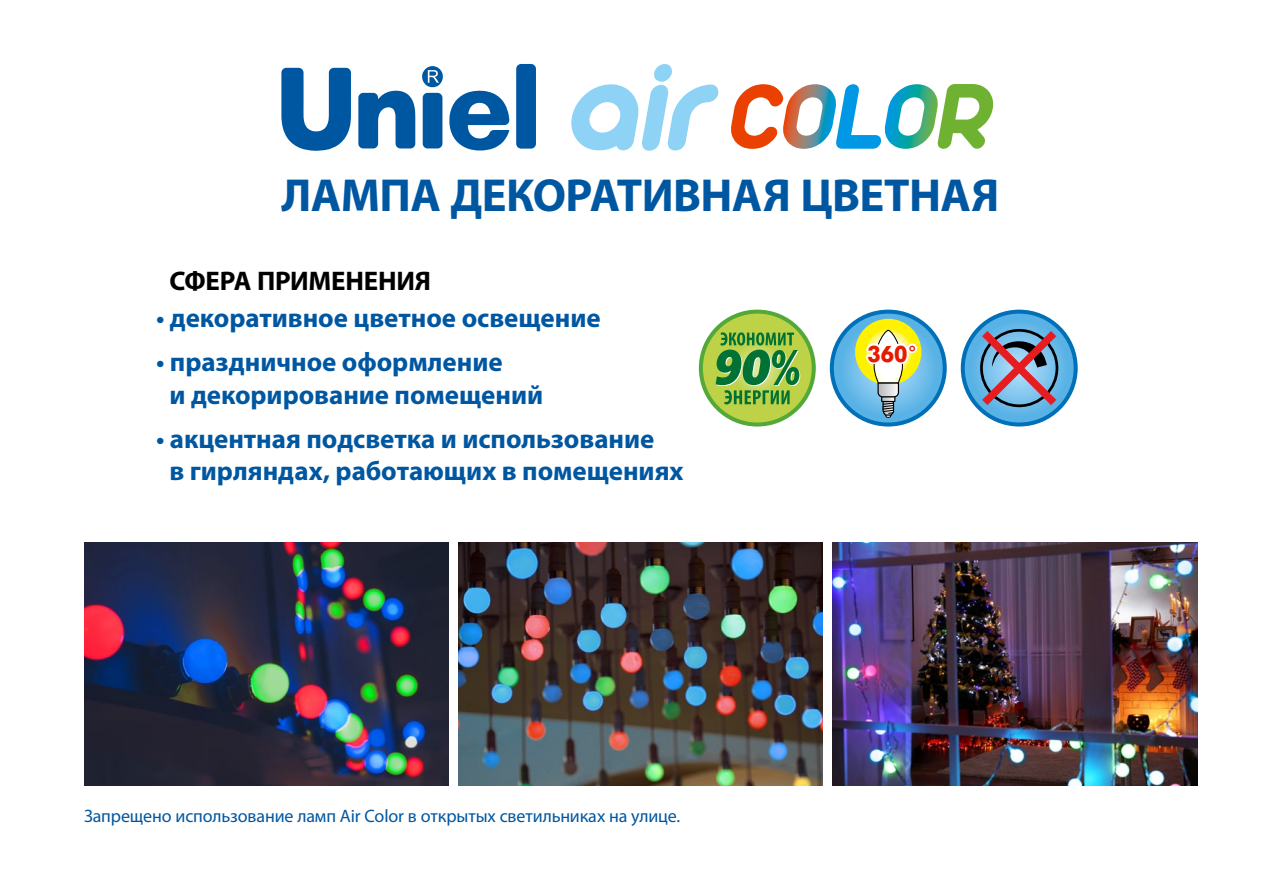
<style>
.page{position:relative;width:1263px;height:893px;background:#fff}
.page>*{position:absolute;margin:0;border:0;box-sizing:border-box;transform-origin:0 0}
.t1{font:italic 136.2px "Arista 2.0";color:#8ed2f6}
.t2{font:700 46.5px "Myriad Pro";letter-spacing:-.015em;color:#0057a1}
.t3{font:700 27px/32.4px "Myriad Pro";letter-spacing:-.005em;color:#0057a1}
.t4{font:700 27px "Myriad Pro";letter-spacing:-.01em;color:#000}
.t5{font:700 22.8px "Futuris C";color:#e71a00}
.t6{font:18px "Myriad Pro";letter-spacing:-.005em;color:#0057a1}
.s1{font-weight:600}
.s2{font-size:19.05px}
</style>
<div class="page">
<div style="left:516px;top:64px;width:20px;height:85px;background:#0057a1;border-radius:5px"></div>
<svg style="left:358px;top:90px;width:57px;height:58px"></svg>
<svg style="left:281px;top:68px;width:70px;height:83px"></svg>
<svg style="left:422px;top:66px;width:87px;height:84px"></svg>
<svg style="left:731px;top:84px;width:262px;height:65px"></svg>
<svg style="left:699px;top:310px;width:117px;height:116px"></svg>
<div style="left:703px;top:314px;width:109px;height:108px;background:#bed247;border-radius:54px"></div>
<svg style="left:716px;top:332px;width:84px;height:72px"></svg>
<svg style="left:961px;top:310px;width:117px;height:116px"></svg>
<svg style="left:965px;top:314px;width:109px;height:108px;background:#5bb2e4"></svg>
<div style="left:980px;top:329px;width:78px;height:78px;border:3px solid #000;border-radius:50%"></div>
<svg style="left:982px;top:331px;width:74px;height:74px;background:#887e98"></svg>
<svg style="left:830px;top:310px;width:117px;height:116px"></svg>
<svg style="left:834px;top:314px;width:109px;height:108px;background:#60b5e5"></svg>
<svg style="left:855px;top:319px;width:66px;height:66px"></svg>
<svg style="left:864px;top:329px;width:55px;height:89px"></svg>
<img style="left:832px;top:542px;width:365px;height:243px">
<img style="left:458px;top:542px;width:365px;height:243px">
<img style="left:84px;top:542px;width:364px;height:243px">
<h1 class="t1" style="left:563px;top:24px;width:176px">air</h1>
<h2 class="t2" style="left:281px;top:165px;width:720px">ЛАМПА ДЕКОРАТИВНАЯ ЦВЕТНАЯ</h2>
<p class="t4" style="left:170px;top:263px;width:263px">СФЕРА ПРИМЕНЕНИЯ</p>
<p class="t3" style="left:156px;top:301px;width:446px"><span class="s1">•</span> декоративное цветное освещение</p>
<p class="t3" style="left:170px;top:345px;width:375px;text-indent:-14px"><span class="s1">•</span> праздничное оформление<br>и декорирование помещений</p>
<p class="t3" style="left:170px;top:422px;width:516px;text-indent:-14px"><span class="s1">•</span> акцентная подсветка и использование<br>в гирляндах, работающих в помещениях</p>
<p class="t6" style="left:84px;top:805px;width:598px">Запрещено использование ламп Air Color в открытых светильниках на улице.</p>
<p class="t5" style="left:867px;top:341px;width:51px">360<span class="s2">°</span></p>
</div>
